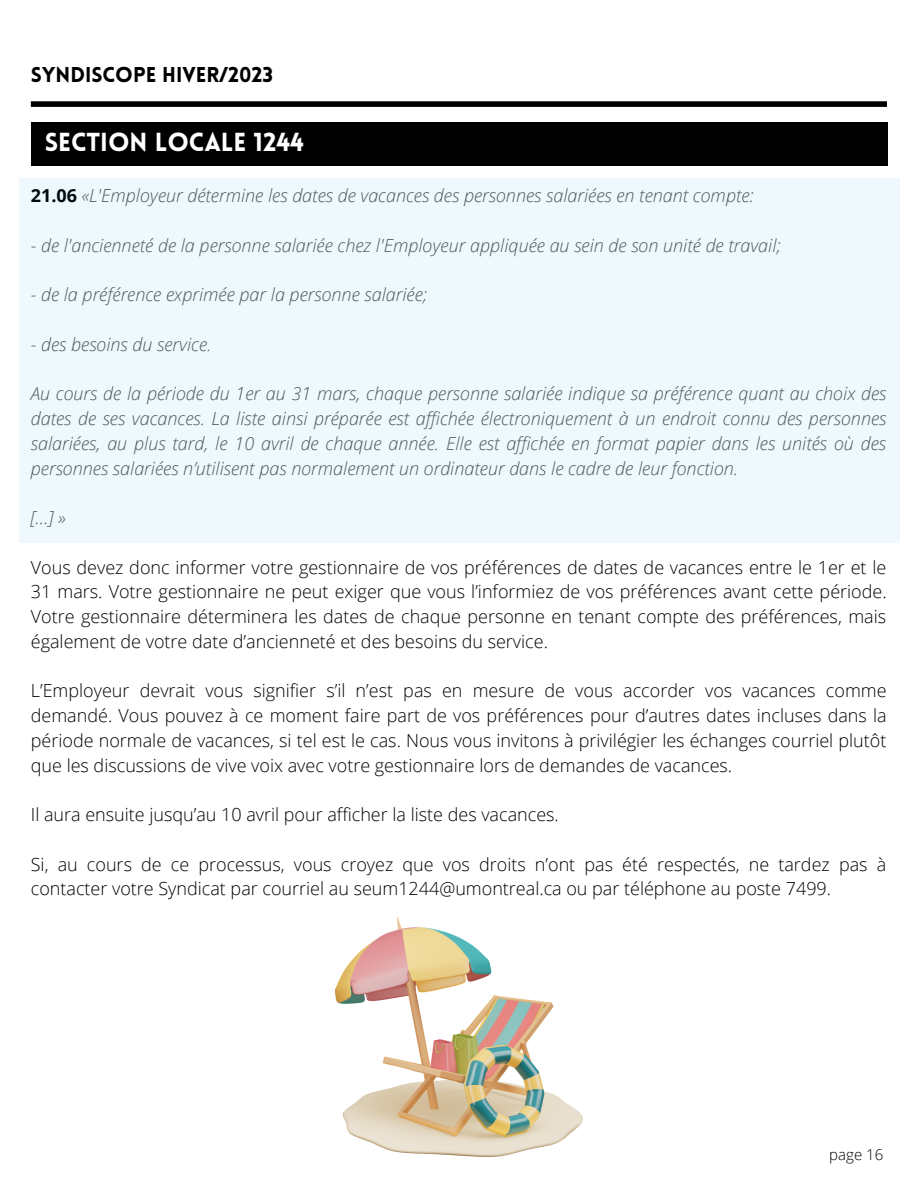
<style>
.page{position:relative;width:918px;height:1188px;background:#fff}
.page>*{position:absolute;margin:0;border:0;box-sizing:border-box;transform-origin:0 0}
.t1{font:900 25.5px "Lovelo";color:#fff}
.t2{font:900 21px "Lovelo";color:#000}
.t3{font:300 18px/24.8px "Open Sans";color:#000;text-align:justify}
.t4{font:italic 300 18px/24.8px "Open Sans";color:#545454;text-align:justify}
.t5{font:300 15px "Open Sans";color:#000}
.s1{font-weight:700;font-style:normal;color:#000}
</style>
<div class="page">
<div style="left:31px;top:101px;width:856px;height:6px;background:#000"></div>
<div style="left:31px;top:123px;width:856px;height:43px;background:#000"></div>
<img style="left:335px;top:917px;width:248px;height:240px">
<div style="left:19px;top:178px;width:880px;height:364px;background:#eef8fd"></div>
<p class="t2" style="left:31px;top:66px;width:244px">SYNDISCOPE HIVER/2023</p>
<h1 class="t1" style="left:45px;top:132px;width:261px">SECTION LOCALE 1244</h1>
<p class="t4" style="left:31px;top:183px;width:725px"><span class="s1">21.06</span> «L'Employeur détermine les dates de vacances des personnes salariées en tenant compte:</p>
<p class="t4" style="left:31px;top:233px;width:751px">- de l'ancienneté de la personne salariée chez l'Employeur appliquée au sein de son unité de travail;</p>
<p class="t4" style="left:31px;top:282px;width:398px">- de la préférence exprimée par la personne salariée;</p>
<p class="t4" style="left:31px;top:332px;width:182px">- des besoins du service.</p>
<p class="t4" style="left:31px;top:381px;width:857px">Au cours de la période du 1er au 31 mars, chaque personne salariée indique sa préférence quant au choix des dates de ses vacances. La liste ainsi préparée est affichée électroniquement à un endroit connu des personnes salariées, au plus tard, le 10 avril de chaque année. Elle est affichée en format papier dans les unités où des personnes salariées n’utilisent pas normalement un ordinateur dans le cadre de leur fonction.</p>
<p class="t4" style="left:31px;top:505px;width:36px">[…] »</p>
<p class="t3" style="left:31px;top:554px;width:857px">Vous devez donc informer votre gestionnaire de vos préférences de dates de vacances entre le 1er et le 31 mars. Votre gestionnaire ne peut exiger que vous l’informiez de vos préférences avant cette période.<br>Votre gestionnaire déterminera les dates de chaque personne en tenant compte des préférences, mais également de votre date d’ancienneté et des besoins du service.</p>
<p class="t3" style="left:31px;top:678px;width:857px">L’Employeur devrait vous signifier s’il n’est pas en mesure de vous accorder vos vacances comme demandé. Vous pouvez à ce moment faire part de vos préférences pour d’autres dates incluses dans la période normale de vacances, si tel est le cas. Nous vous invitons à privilégier les échanges courriel plutôt que les discussions de vive voix avec votre gestionnaire lors de demandes de vacances.</p>
<p class="t3" style="left:31px;top:802px;width:530px">Il aura ensuite jusqu’au 10 avril pour afficher la liste des vacances.</p>
<p class="t3" style="left:31px;top:851px;width:857px">Si, au cours de ce processus, vous croyez que vos droits n’ont pas été respectés, ne tardez pas à contacter votre Syndicat par courriel au seum1244@umontreal.ca ou par téléphone au poste 7499.</p>
<p class="t5" style="left:829px;top:1144px;width:55px">page 16</p>
</div>
